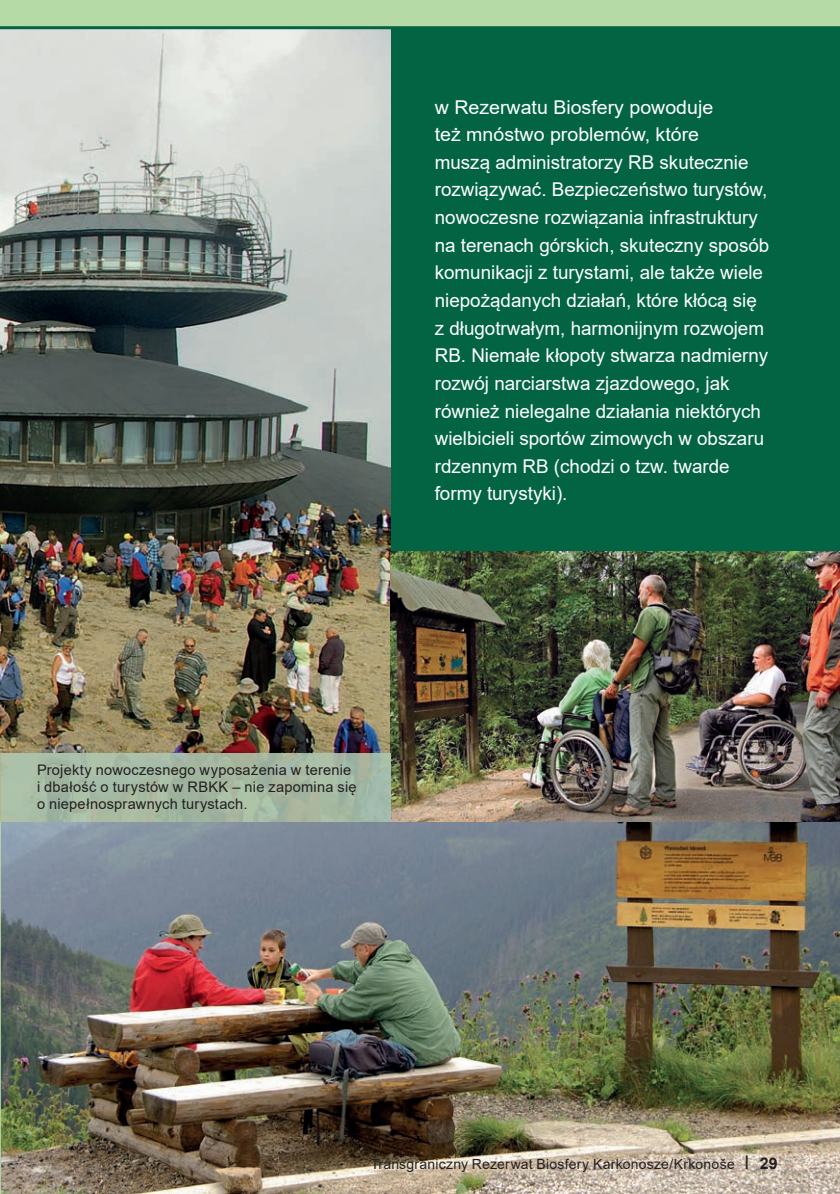
<style>
.page{position:relative;width:840px;height:1194px;background:#fff}
.page>*{position:absolute;margin:0;border:0;box-sizing:border-box;transform-origin:0 0}
.t1{font:19px/27.6px "Arial";color:#fff}
.t2{font:14.6px/17px "Arial";letter-spacing:.015em;color:#231f20}
.t3{font:14px "Arial";letter-spacing:.015em;color:#231f20}
.s1{font-size:19px}
.s2{font-weight:700;font-size:16px}
</style>
<div class="page">
<div style="left:1px;top:29px;width:839px;height:1164px;background:#026442"></div>
<hr style="left:0;top:804px;width:1px;height:389px;background:#b5daa5">
<img style="left:1px;top:821px;width:839px;height:372px">
<img style="left:0;top:29px;width:390px;height:724px">
<img style="left:390px;top:551px;width:450px;height:270px">
<img style="left:0;top:753px;width:390px;height:68px">
<svg style="left:0;top:804px;width:1px;height:17px"></svg>
<img style="left:1px;top:753px;width:1px;height:68px">
<div style="left:0;top:0;width:840px;height:28px;background:#b5daa5"></div>
<hr style="left:0;top:26px;width:840px;height:3px;background:#026442">
<p class="t1" style="left:435px;top:93px;width:336px">w Rezerwatu Biosfery powoduje<br>też mnóstwo problemów, które<br>muszą administratorzy RB skutecznie rozwiązywać. Bezpieczeństwo turystów, nowoczesne rozwiązania infrastruktury na terenach górskich, skuteczny sposób komunikacji z turystami, ale także wiele niepożądanych działań, które kłócą się z długotrwałym, harmonijnym rozwojem RB. Niemałe kłopoty stwarza nadmierny rozwój narciarstwa zjazdowego, jak również nielegalne działania niektórych wielbicieli sportów zimowych w obszaru rdzennym RB (chodzi o tzw. twarde formy turystyki).</p>
<p class="t2" style="left:37px;top:761px;width:321px">Projekty nowoczesnego wyposażenia w terenie i dbałość o turystów w RBKK – nie zapomina się o niepełnosprawnych turystach.</p>
<p class="t3" style="left:371px;top:1156px;width:408px">Transgraniczny Rezerwat Biosfery Karkonosze/Krkonoše <span class="s1">l</span> <span class="s2">29</span></p>
</div>
